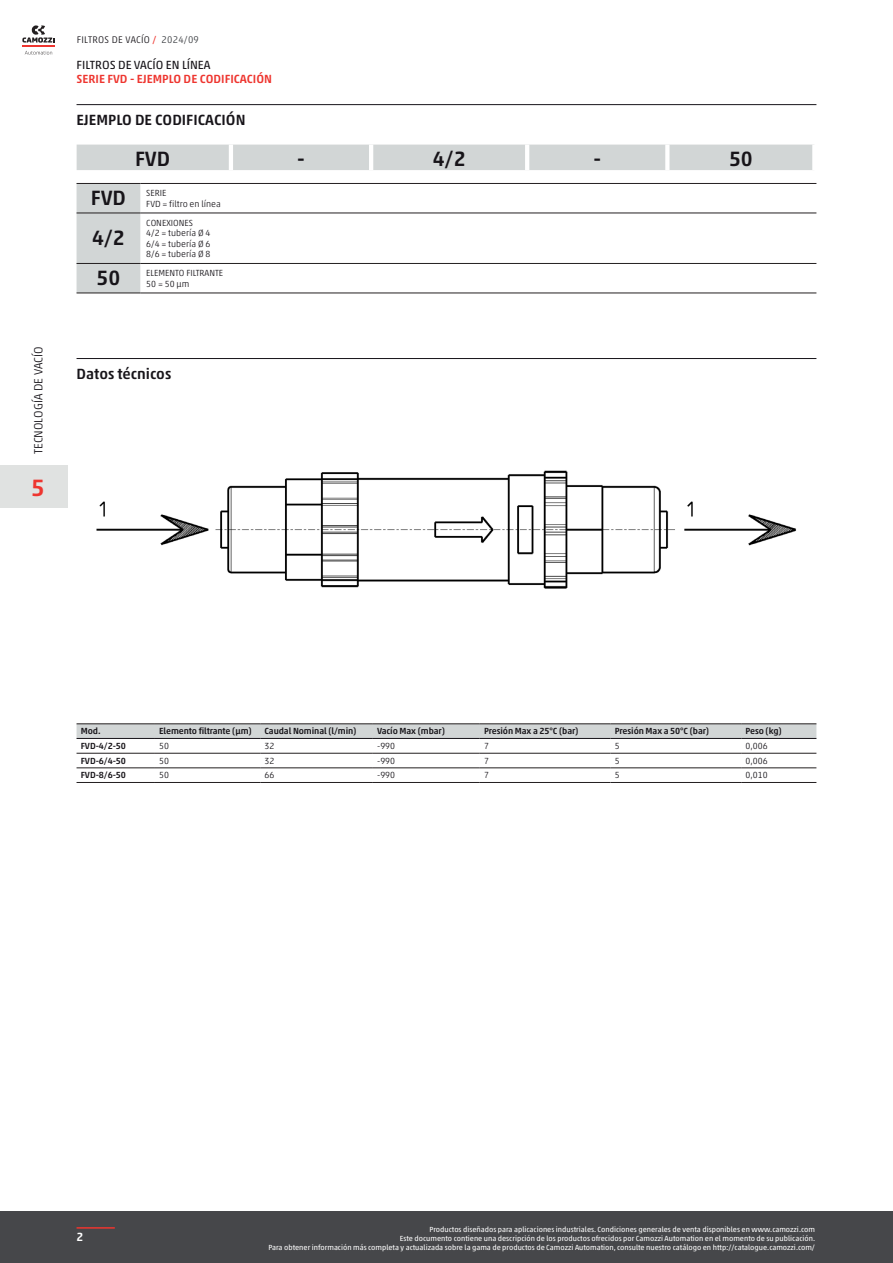
<style>
.page{position:relative;width:893px;height:1263px;background:#fff}
.page>*{position:absolute;margin:0;border:0;box-sizing:border-box;transform-origin:0 0}
.Num_catalogo_no_lingua{font:500 24px "Akko W1 G";color:#ee352f}
.CODE_Legend_row_header{font:500 21px "Akko W1 G";color:#171419}
.Titolo_SEZIONE{font:500 15px "Akko W1 G";color:#171419}
.SOTTOTITOLO_Home_small{font:500 12px "Akko W1 G";color:#ee352f}
.TITOLO_Home_small{font:12px "Akko W1 G";color:#171419}
.NOME_CATALOGO{font:300 12px "Akko W1 G";color:#171419}
.t1{font:500 12px "Akko W1 G";color:#fff}
.Edizione_catalogo{font:300 9.75px "Akko W1 G";letter-spacing:.025em;color:#171419}
.Titoli_tabella_general_data{font:500 9px "Akko W1 G";letter-spacing:-.01em;color:#171419}
.Testi_tabella_coding_example{font:300 9px/10.5px "Akko W1 G";color:#171419}
.Testi_tabella_general_data{font:300 9px "Akko W1 G";color:#171419}
.footNotes{font:7.5px/9px "Akko W1 G";color:#fff;text-align:right}
.s1{font-weight:400;color:#ee352f}
.s2{color:#383b3f}
</style>
<div class="page">
<hr style="left:77px;top:358px;width:739px;height:1px;background:#171419">
<img style="left:96px;top:470px;width:700px;height:119px">
<svg style="left:77px;top:724px;width:739px;height:44px"></svg>
<hr style="left:155px;top:753px;width:105px;height:1px;background:#231f20">
<hr style="left:260px;top:753px;width:113px;height:1px;background:#231f20">
<hr style="left:373px;top:753px;width:107px;height:1px;background:#231f20">
<hr style="left:480px;top:753px;width:130px;height:1px;background:#231f20">
<hr style="left:610px;top:753px;width:131px;height:1px;background:#231f20">
<hr style="left:741px;top:753px;width:75px;height:1px;background:#231f20">
<hr style="left:155px;top:768px;width:105px;height:1px;background:#231f20">
<hr style="left:260px;top:768px;width:113px;height:1px;background:#231f20">
<hr style="left:373px;top:768px;width:107px;height:1px;background:#231f20">
<hr style="left:480px;top:768px;width:130px;height:1px;background:#231f20">
<hr style="left:610px;top:768px;width:131px;height:1px;background:#231f20">
<hr style="left:741px;top:768px;width:75px;height:1px;background:#231f20">
<hr style="left:155px;top:782px;width:105px;height:1px;background:#231f20">
<hr style="left:260px;top:782px;width:113px;height:1px;background:#231f20">
<hr style="left:373px;top:782px;width:107px;height:1px;background:#231f20">
<hr style="left:480px;top:782px;width:130px;height:1px;background:#231f20">
<hr style="left:610px;top:782px;width:131px;height:1px;background:#231f20">
<hr style="left:741px;top:782px;width:75px;height:1px;background:#231f20">
<hr style="left:77px;top:723px;width:78px;height:1px;background:#231f20">
<hr style="left:77px;top:738px;width:78px;height:1px;background:#171419">
<hr style="left:155px;top:723px;width:105px;height:1px;background:#231f20">
<hr style="left:155px;top:738px;width:105px;height:1px;background:#171419">
<hr style="left:260px;top:723px;width:113px;height:1px;background:#231f20">
<hr style="left:260px;top:738px;width:113px;height:1px;background:#171419">
<hr style="left:373px;top:723px;width:107px;height:1px;background:#231f20">
<hr style="left:373px;top:738px;width:107px;height:1px;background:#171419">
<hr style="left:480px;top:723px;width:130px;height:1px;background:#231f20">
<hr style="left:480px;top:738px;width:130px;height:1px;background:#171419">
<hr style="left:610px;top:723px;width:131px;height:1px;background:#231f20">
<hr style="left:610px;top:738px;width:131px;height:1px;background:#171419">
<hr style="left:741px;top:723px;width:75px;height:1px;background:#231f20">
<hr style="left:741px;top:738px;width:75px;height:1px;background:#171419">
<hr style="left:77px;top:753px;width:78px;height:1px;background:#231f20">
<hr style="left:77px;top:768px;width:78px;height:1px;background:#231f20">
<hr style="left:77px;top:782px;width:78px;height:1px;background:#231f20">
<div style="left:77px;top:145px;width:735px;height:25px;background:#d2d6d6"></div>
<hr style="left:229px;top:145px;width:4px;height:25px;background:#fff">
<hr style="left:369px;top:145px;width:4px;height:25px;background:#fff">
<hr style="left:525px;top:145px;width:4px;height:25px;background:#fff">
<svg style="left:665px;top:145px;width:4px;height:25px"></svg>
<svg style="left:812px;top:145px;width:1px;height:25px"></svg>
<hr style="left:77px;top:104px;width:739px;height:1px;background:#171419">
<div style="left:77px;top:184px;width:63px;height:109px;background:#d2d6d6"></div>
<hr style="left:140px;top:183px;width:676px;height:1px;background:#231f20">
<hr style="left:140px;top:213px;width:676px;height:1px;background:#231f20">
<hr style="left:140px;top:263px;width:676px;height:1px;background:#231f20">
<hr style="left:140px;top:293px;width:676px;height:1px;background:#231f20">
<hr style="left:77px;top:183px;width:63px;height:1px;background:#231f20">
<hr style="left:77px;top:213px;width:63px;height:1px;background:#231f20">
<hr style="left:77px;top:263px;width:63px;height:1px;background:#231f20">
<hr style="left:77px;top:293px;width:63px;height:1px;background:#231f20">
<div style="left:0;top:1211px;width:893px;height:52px;background:#46474a"></div>
<hr style="left:77px;top:1227px;width:38px;height:1px;background:#ee352f">
<hr style="left:22px;top:45px;width:32px;height:2px;background:#ee352f">
<svg style="left:22px;top:25px;width:32px;height:18px"></svg>
<svg style="left:25px;top:51px;width:27px;height:4px"></svg>
<div style="left:8px;top:465px;width:60px;height:42px;background:#e0e2e1"></div>
<div style="left:0;top:465px;width:8px;height:42px;background:#e0e2e1"></div>
<p class="NOME_CATALOGO" style="left:30px;top:454px;width:110px;rotate:-90deg">TECNOLOGÍA DE VACÍO</p>
<p class="Num_catalogo_no_lingua" style="left:31px;top:469px;width:15px">5</p>
<p class="Edizione_catalogo" style="left:77px;top:32px;width:124px">FILTROS DE VACÍO <span class="s1">/</span> <span class="s2">2024/09</span></p>
<p class="TITOLO_Home_small" style="left:77px;top:56px;width:135px">FILTROS DE VACÍO EN LÍNEA</p>
<p class="SOTTOTITOLO_Home_small" style="left:77px;top:70px;width:197px">SERIE FVD - EJEMPLO DE CODIFICACIÓN</p>
<p class="Titolo_SEZIONE" style="left:77px;top:109px;width:171px">EJEMPLO DE CODIFICACIÓN</p>
<p class="CODE_Legend_row_header" style="left:135px;top:143px;width:37px">FVD</p>
<p class="CODE_Legend_row_header" style="left:297px;top:143px;width:9px">-</p>
<p class="CODE_Legend_row_header" style="left:433px;top:143px;width:34px">4/2</p>
<p class="CODE_Legend_row_header" style="left:593px;top:143px;width:9px">-</p>
<p class="CODE_Legend_row_header" style="left:729px;top:143px;width:25px">50</p>
<p class="CODE_Legend_row_header" style="left:91px;top:183px;width:37px">FVD</p>
<p class="Testi_tabella_coding_example" style="left:146px;top:188px;width:76px">SERIE<br>FVD = filtro en línea</p>
<p class="CODE_Legend_row_header" style="left:92px;top:223px;width:34px">4/2</p>
<p class="Testi_tabella_coding_example" style="left:146px;top:217px;width:66px">CONEXIONES<br>4/2 = tubería Ø 4<br>6/4 = tubería Ø 6<br>8/6 = tubería Ø 8</p>
<p class="CODE_Legend_row_header" style="left:97px;top:263px;width:25px">50</p>
<p class="Testi_tabella_coding_example" style="left:146px;top:268px;width:78px">ELEMENTO FILTRANTE<br>50 = 50 µm</p>
<p class="Titolo_SEZIONE" style="left:77px;top:363px;width:96px">Datos técnicos</p>
<p class="Titoli_tabella_general_data" style="left:81px;top:724px;width:21px">Mod.</p>
<p class="Titoli_tabella_general_data" style="left:159px;top:724px;width:94px">Elemento filtrante (μm)</p>
<p class="Titoli_tabella_general_data" style="left:265px;top:724px;width:93px">Caudal Nominal (l/min)</p>
<p class="Titoli_tabella_general_data" style="left:377px;top:724px;width:69px">Vacío Max (mbar)</p>
<p class="Titoli_tabella_general_data" style="left:484px;top:724px;width:96px">Presión Max a 25°C (bar)</p>
<p class="Titoli_tabella_general_data" style="left:615px;top:724px;width:96px">Presión Max a 50°C (bar)</p>
<p class="Titoli_tabella_general_data" style="left:745px;top:724px;width:38px">Peso (kg)</p>
<p class="Titoli_tabella_general_data" style="left:81px;top:739px;width:47px">FVD-4/2-50</p>
<p class="Testi_tabella_general_data" style="left:159px;top:739px;width:11px">50</p>
<p class="Testi_tabella_general_data" style="left:265px;top:739px;width:11px">32</p>
<p class="Testi_tabella_general_data" style="left:377px;top:739px;width:20px">-990</p>
<p class="Testi_tabella_general_data" style="left:484px;top:739px;width:6px">7</p>
<p class="Testi_tabella_general_data" style="left:615px;top:739px;width:6px">5</p>
<p class="Testi_tabella_general_data" style="left:745px;top:739px;width:24px">0,006</p>
<p class="Titoli_tabella_general_data" style="left:81px;top:754px;width:47px">FVD-6/4-50</p>
<p class="Testi_tabella_general_data" style="left:159px;top:754px;width:11px">50</p>
<p class="Testi_tabella_general_data" style="left:265px;top:754px;width:11px">32</p>
<p class="Testi_tabella_general_data" style="left:377px;top:754px;width:20px">-990</p>
<p class="Testi_tabella_general_data" style="left:484px;top:754px;width:6px">7</p>
<p class="Testi_tabella_general_data" style="left:615px;top:754px;width:6px">5</p>
<p class="Testi_tabella_general_data" style="left:745px;top:754px;width:24px">0,006</p>
<p class="Titoli_tabella_general_data" style="left:81px;top:768px;width:47px">FVD-8/6-50</p>
<p class="Testi_tabella_general_data" style="left:159px;top:769px;width:11px">50</p>
<p class="Testi_tabella_general_data" style="left:265px;top:769px;width:11px">66</p>
<p class="Testi_tabella_general_data" style="left:377px;top:769px;width:20px">-990</p>
<p class="Testi_tabella_general_data" style="left:484px;top:769px;width:6px">7</p>
<p class="Testi_tabella_general_data" style="left:615px;top:769px;width:6px">5</p>
<p class="Testi_tabella_general_data" style="left:745px;top:769px;width:24px">0,010</p>
<h3 class="t1" style="left:77px;top:1228px;width:8px">2</h3>
<p class="footNotes" style="left:268px;top:1225px;width:548px">Productos diseñados para aplicaciones industriales. Condiciones generales de venta disponibles en www.camozzi.com<br>Este documento contiene una descripción de los productos ofrecidos por Camozzi Automation en el momento de su publicación.<br>Para obtener información más completa y actualizada sobre la gama de productos de Camozzi Automation, consulte nuestro catálogo en http://catalogue.camozzi.com/</p>
</div>
